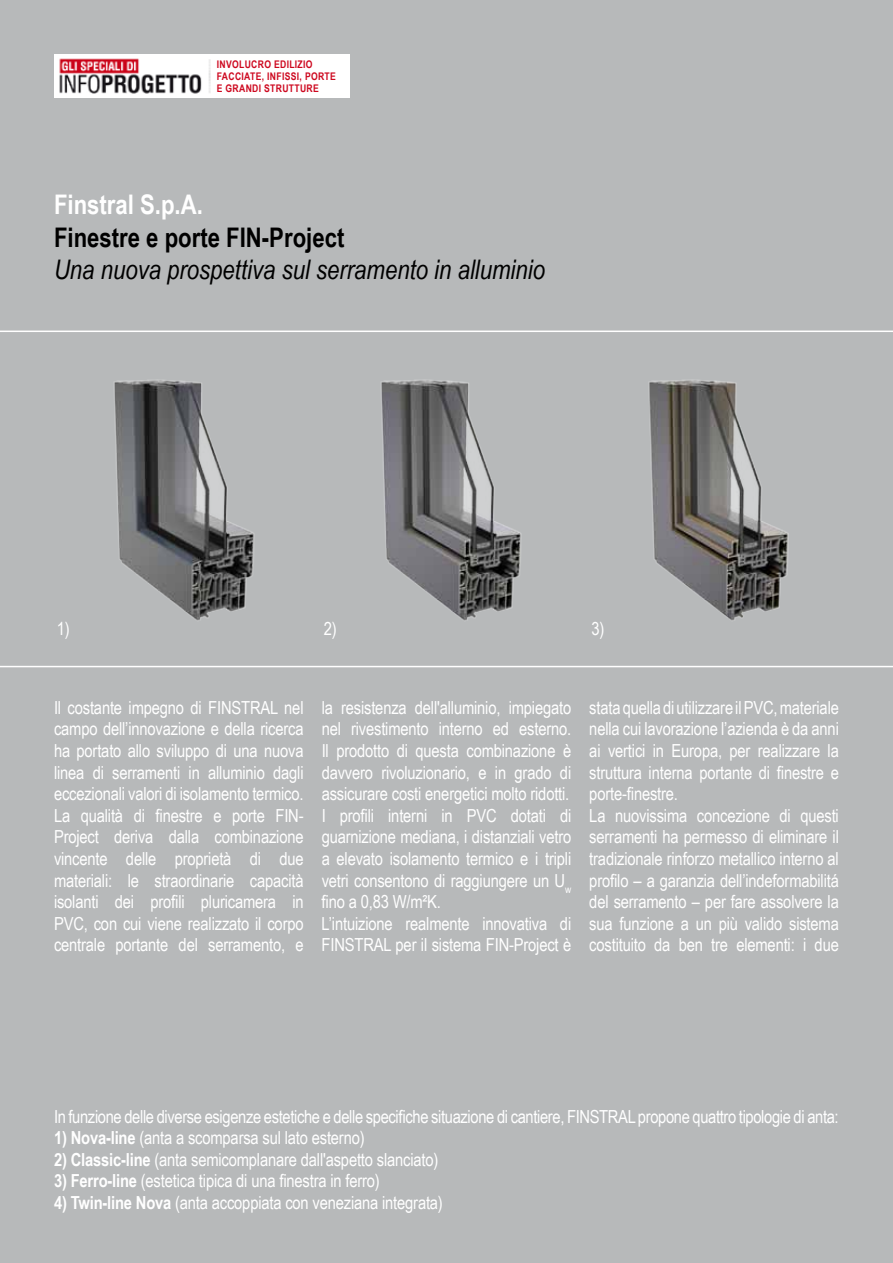
<style>
.page{position:relative;width:893px;height:1263px;background:#b7b9ba}
.page>*{position:absolute;margin:0;border:0;box-sizing:border-box;transform-origin:0 0}
.t1{font:italic 27px "Arial Narrow";color:#000}
.t2{font:700 27px "Arial Narrow";color:#000}
.t3{font:700 27px "Arial Narrow";color:#fff}
.t4{font:18px/21.6px "Arial Narrow";letter-spacing:-.01em;color:#fff}
.t5{font:700 10.5px/12px "Arial Narrow";letter-spacing:.03em;color:#cd071e}
.s1{font-weight:700}
</style>
<div class="page">
<div style="left:54px;top:54px;width:296px;height:44px;background:#fff"></div>
<img style="left:59px;top:58px;width:152px;height:36px">
<hr style="left:0;top:331px;width:893px;height:1px;background:#fff">
<hr style="left:0;top:666px;width:893px;height:1px;background:#fff">
<img style="left:649px;top:379px;width:140px;height:241px">
<img style="left:381px;top:379px;width:141px;height:241px">
<img style="left:114px;top:379px;width:140px;height:241px">
<p class="t5" style="left:217px;top:58px;width:121px">INVOLUCRO EDILIZIO<br>FACCIATE, INFISSI, PORTE<br>E GRANDI STRUTTURE</p>
<h1 class="t3" style="left:54px;top:184px;width:150px">Finstral S.p.A.</h1>
<h1 class="t2" style="left:54px;top:217px;width:292px">Finestre e porte FIN-Project</h1>
<h1 class="t1" style="left:54px;top:251px;width:492px">Una nuova prospettiva sul serramento in alluminio</h1>
<p class="t4" style="left:57px;top:617px;width:14px">1)</p>
<p class="t4" style="left:324px;top:617px;width:14px">2)</p>
<p class="t4" style="left:591px;top:617px;width:14px">3)</p>
<p class="t4" style="left:54px;top:696px;width:251px;text-align:justify">Il costante impegno di FINSTRAL nel campo dell’innovazione e della ricerca ha portato allo sviluppo di una nuova linea di serramenti in alluminio dagli eccezionali valori di isolamento termico.<br>La qualità di finestre e porte FIN-Project deriva dalla combinazione vincente delle proprietà di due materiali: le straordinarie capacità isolanti dei profili pluricamera in PVC, con cui viene realizzato il corpo centrale portante del serramento, e</p>
<p class="t4" style="left:322px;top:696px;width:251px">la resistenza dell'alluminio, impiegato nel rivestimento interno ed esterno.<br>Il prodotto di questa combinazione è davvero rivoluzionario, e in grado di assicurare costi energetici molto ridotti.<br>I profili interni in PVC dotati di guarnizione mediana, i distanziali vetro a elevato isolamento termico e i tripli vetri consentono di raggiungere un U<sub>w </sub>fino a 0,83 W/m²K.<br>L’intuizione realmente innovativa di FINSTRAL per il sistema FIN-Project è</p>
<p class="t4" style="left:589px;top:696px;width:251px">stata quella di utilizzare il PVC, materiale nella cui lavorazione l’azienda è da anni ai vertici in Europa, per realizzare la struttura interna portante di finestre e porte-finestre.<br>La nuovissima concezione di questi serramenti ha permesso di eliminare il tradizionale rinforzo metallico interno al profilo – a garanzia dell’indeformabilitá del serramento – per fare assolvere la sua funzione a un più valido sistema costituito da ben tre elementi: i due</p>
<p class="t4" style="left:54px;top:1105px;width:786px">In funzione delle diverse esigenze estetiche e delle specifiche situazione di cantiere, FINSTRAL propone quattro tipologie di anta:</p>
<p class="t4" style="left:54px;top:1126px;width:312px"><span class="s1">1) Nova-line</span> (anta a scomparsa sul lato esterno)</p>
<p class="t4" style="left:54px;top:1148px;width:386px"><span class="s1">2) Classic-line</span> (anta semicomplanare dall'aspetto slanciato)</p>
<p class="t4" style="left:54px;top:1169px;width:327px"><span class="s1">3) Ferro-line</span> (estetica tipica di una finestra in ferro)</p>
<p class="t4" style="left:54px;top:1191px;width:390px"><span class="s1">4) Twin-line Nova</span> (anta accoppiata con veneziana integrata)</p>
</div>
